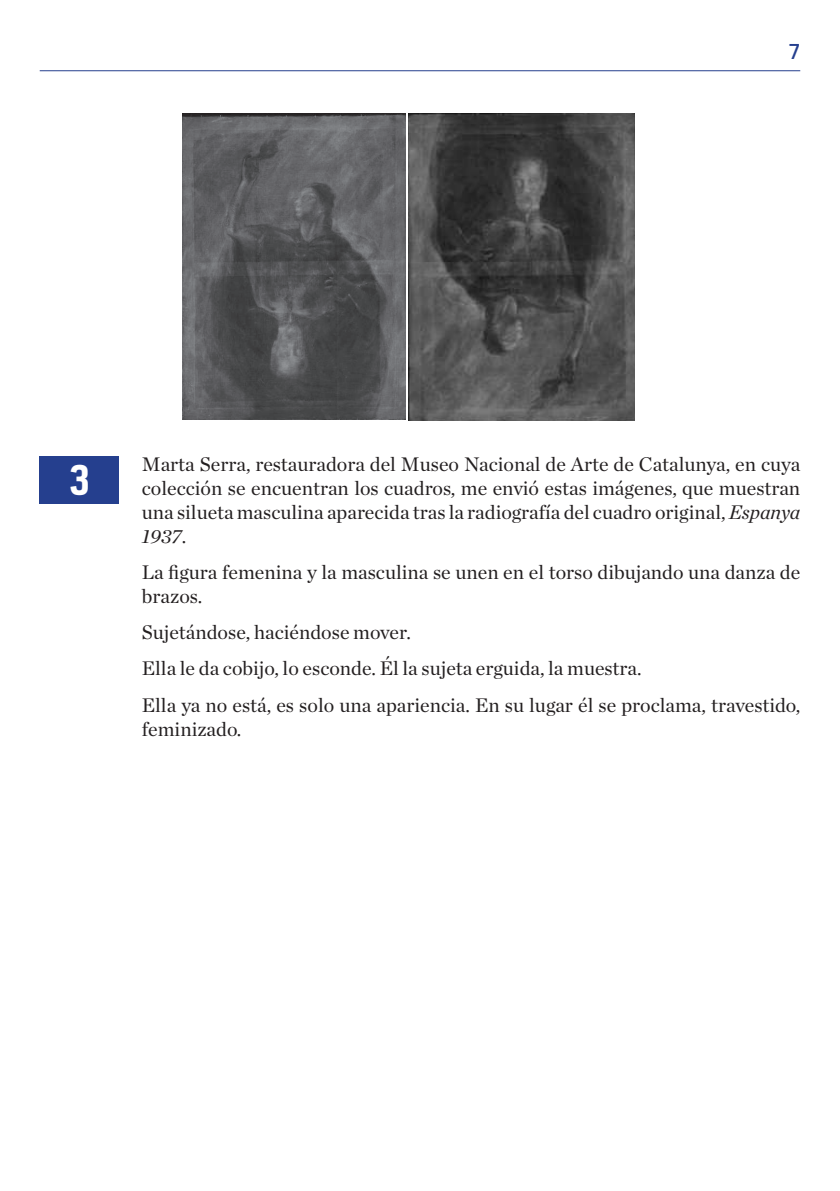
<style>
.page{position:relative;width:840px;height:1191px;background:#fff}
.page>*{position:absolute;margin:0;border:0;box-sizing:border-box;transform-origin:0 0}
.t1{font:700 48px "Scout Cond";color:#fff}
.t2{font:24px "Scout";color:#253f8e}
.t3{font:20px/24px "Chronicle Deck";color:#231f20}
.s1{font-style:italic}
</style>
<div class="page">
<hr style="left:40px;top:70px;width:759px;height:1px;background:#253f8e">
<img style="left:182px;top:113px;width:223px;height:307px">
<img style="left:408px;top:113px;width:225px;height:307px">
<div style="left:40px;top:456px;width:79px;height:48px;background:#253f8e"></div>
<p class="t2" style="left:788px;top:36px;width:13px">7</p>
<h1 class="t1" style="left:70px;top:449px;width:21px">3</h1>
<p class="t3" style="left:142px;top:452px;width:659px;text-align:justify">Marta Serra, restauradora del Museo Nacional de Arte de Catalunya, en cuya colección se encuentran los cuadros, me envió estas imágenes, que muestran una silueta masculina aparecida tras la radiografía del cuadro original, <span class="s1">Espanya 1937</span>.</p>
<p class="t3" style="left:142px;top:560px;width:659px">La figura femenina y la masculina se unen en el torso dibujando una danza de brazos.</p>
<p class="t3" style="left:142px;top:614px;width:659px;line-height:36px">Sujetándose, haciéndose mover.<br>Ella le da cobijo, lo esconde. Él la sujeta erguida, la muestra.<br>Ella ya no está, es solo una apariencia. En su lugar él se proclama, travestido,</p>
<p class="t3" style="left:142px;top:716px;width:101px">feminizado.</p>
</div>
